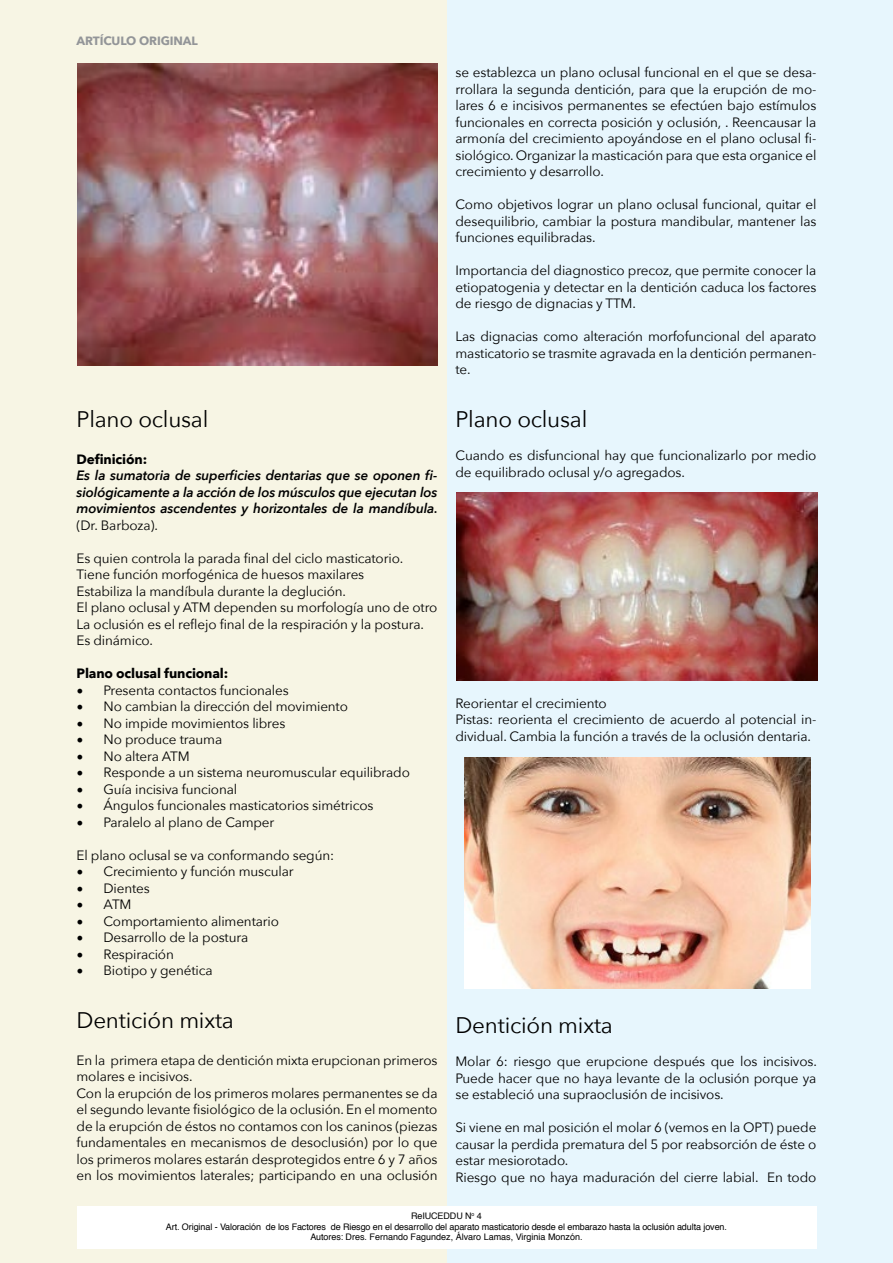
<style>
.page{position:relative;width:893px;height:1263px;background:#fff}
.page>*{position:absolute;margin:0;border:0;box-sizing:border-box;transform-origin:0 0}
.t1{font:22.5px "Avenir Next";letter-spacing:-.01em;color:#000}
.t2{font:13.5px/16.5px "Avenir Next";letter-spacing:-.01em;color:#000}
.t3{font:italic 600 13.5px/16.5px "Avenir Next";letter-spacing:-.01em;color:#000;text-align:justify}
.t4{font:700 13.5px "Avenir Next";letter-spacing:-.01em;color:#000}
.t5{font:700 12px "Avenir Next";letter-spacing:-.01em;color:#939598}
.t6{font:9px/10.5px "Helvetica";letter-spacing:-.01em;color:#000;text-align:center}
.s1{font-family:"Minion Pro";font-size:18px}
</style>
<div class="page">
<div style="left:446px;top:0;width:447px;height:1263px;background:#e7f6fd"></div>
<div style="left:0;top:0;width:446px;height:1263px;background:#f7f5e4"></div>
<img style="left:77px;top:64px;width:360px;height:302px">
<img style="left:457px;top:493px;width:361px;height:187px">
<img style="left:464px;top:758px;width:347px;height:231px">
<div style="left:77px;top:1207px;width:739px;height:42px;background:#fff"></div>
<p class="t5" style="left:77px;top:30px;width:123px">ARTÍCULO ORIGINAL</p>
<h1 class="t1" style="left:77px;top:400px;width:133px">Plano oclusal</h1>
<p class="t4" style="left:77px;top:447px;width:72px">Definición:</p>
<p class="t3" style="left:77px;top:467px;width:363px">Es la sumatoria de superficies dentarias que se oponen fi&shy;siológicamente a la acción de los músculos que ejecutan los movimientos ascendentes y horizontales de la mandíbula.</p>
<p class="t2" style="left:77px;top:516px;width:83px">(Dr. Barboza).</p>
<p class="t2" style="left:77px;top:549px;width:362px">Es quien controla la parada final del ciclo masticatorio.<br>Tiene función morfogénica de huesos maxilares<br>Estabiliza la mandíbula durante la deglución.<br>El plano oclusal y ATM dependen su morfología uno de otro La oclusión es el reflejo final de la respiración y la postura.<br>Es dinámico.</p>
<p class="t4" style="left:77px;top:662px;width:153px">Plano oclusal funcional:</p>
<p class="t2" style="left:77px;top:681px;width:214px"><span class="s1">•</span> Presenta contactos funcionales</p>
<p class="t2" style="left:77px;top:698px;width:273px"><span class="s1">•</span> No cambian la dirección del movimiento</p>
<p class="t2" style="left:77px;top:714px;width:210px"><span class="s1">•</span> No impide movimientos libres</p>
<p class="t2" style="left:77px;top:731px;width:147px"><span class="s1">•</span> No produce trauma</p>
<p class="t2" style="left:77px;top:747px;width:115px"><span class="s1">•</span> No altera ATM</p>
<p class="t2" style="left:77px;top:764px;width:335px"><span class="s1">•</span> Responde a un sistema neuromuscular equilibrado</p>
<p class="t2" style="left:77px;top:780px;width:162px"><span class="s1">•</span> Guía incisiva funcional</p>
<p class="t2" style="left:77px;top:797px;width:298px"><span class="s1">•</span> Ángulos funcionales masticatorios simétricos</p>
<p class="t2" style="left:77px;top:813px;width:199px"><span class="s1">•</span> Paralelo al plano de Camper</p>
<p class="t2" style="left:77px;top:846px;width:259px">El plano oclusal se va conformando según:</p>
<p class="t2" style="left:77px;top:863px;width:219px"><span class="s1">•</span> Crecimiento y función muscular</p>
<p class="t2" style="left:77px;top:879px;width:75px"><span class="s1">•</span> Dientes</p>
<p class="t2" style="left:77px;top:896px;width:57px"><span class="s1">•</span> ATM</p>
<p class="t2" style="left:77px;top:912px;width:204px"><span class="s1">•</span> Comportamiento alimentario</p>
<p class="t2" style="left:77px;top:929px;width:173px"><span class="s1">•</span> Desarrollo de la postura</p>
<p class="t2" style="left:77px;top:945px;width:99px"><span class="s1">•</span> Respiración</p>
<p class="t2" style="left:77px;top:962px;width:138px"><span class="s1">•</span> Biotipo y genética</p>
<h1 class="t1" style="left:77px;top:1001px;width:159px">Dentición mixta</h1>
<p class="t2" style="left:77px;top:1051px;width:362px">En la primera etapa de dentición mixta erupcionan primeros molares e incisivos.<br>Con la erupción de los primeros molares permanentes se da el segundo levante fisiológico de la oclusión. En el momento de la erupción de éstos no contamos con los caninos (piezas fundamentales en mecanismos de desoclusión) por lo que los primeros molares estarán desprotegidos entre 6 y 7 años en los movimientos laterales; participando en una oclusión</p>
<p class="t2" style="left:455px;top:64px;width:362px;text-align:justify">se establezca un plano oclusal funcional en el que se desa&shy;rrollara la segunda dentición, para que la erupción de mo&shy;lares 6 e incisivos permanentes se efectúen bajo estímulos funcionales en correcta posición y oclusión, . Reencausar la armonía del crecimiento apoyándose en el plano oclusal fi&shy;siológico. Organizar la masticación para que esta organice el crecimiento y desarrollo.</p>
<p class="t2" style="left:455px;top:196px;width:362px;text-align:justify">Como objetivos lograr un plano oclusal funcional, quitar el desequilibrio, cambiar la postura mandibular, mantener las funciones equilibradas.</p>
<p class="t2" style="left:455px;top:262px;width:362px;text-align:justify">Importancia del diagnostico precoz, que permite conocer la etiopatogenia y detectar en la dentición caduca los factores de riesgo de dignacias y TTM.</p>
<p class="t2" style="left:455px;top:328px;width:362px;text-align:justify">Las dignacias como alteración morfofuncional del aparato masticatorio se trasmite agravada en la dentición permanen&shy;te.</p>
<h1 class="t1" style="left:455px;top:400px;width:133px">Plano oclusal</h1>
<p class="t2" style="left:455px;top:447px;width:362px">Cuando es disfuncional hay que funcionalizarlo por medio de equilibrado oclusal y/o agregados.</p>
<p class="t2" style="left:455px;top:694px;width:362px">Reorientar el crecimiento<br>Pistas: reorienta el crecimiento de acuerdo al potencial in&shy;dividual. Cambia la función a través de la oclusión dentaria.</p>
<h1 class="t1" style="left:455px;top:1006px;width:159px">Dentición mixta</h1>
<p class="t2" style="left:455px;top:1053px;width:363px;text-align:justify">Molar 6: riesgo que erupcione después que los incisivos.<br>Puede hacer que no haya levante de la oclusión porque ya se estableció una supraoclusión de incisivos.</p>
<p class="t2" style="left:455px;top:1119px;width:362px">Si viene en mal posición el molar 6 (vemos en la OPT) puede causar la perdida prematura del 5 por reabsorción de éste o estar mesiorotado.<br>Riesgo que no haya maduración del cierre labial. En todo</p>
<p class="t6" style="left:166px;top:1211px;width:563px">ReIUCEDDU N<sup>o</sup> 4<br>Art. Original - Valoración de los Factores de Riesgo en el desarrollo del aparato masticatorio desde el embarazo hasta la oclusión adulta joven.<br>Autores: Dres. Fernando Fagundez, Álvaro Lamas, Virginia Monzón.</p>
</div>
